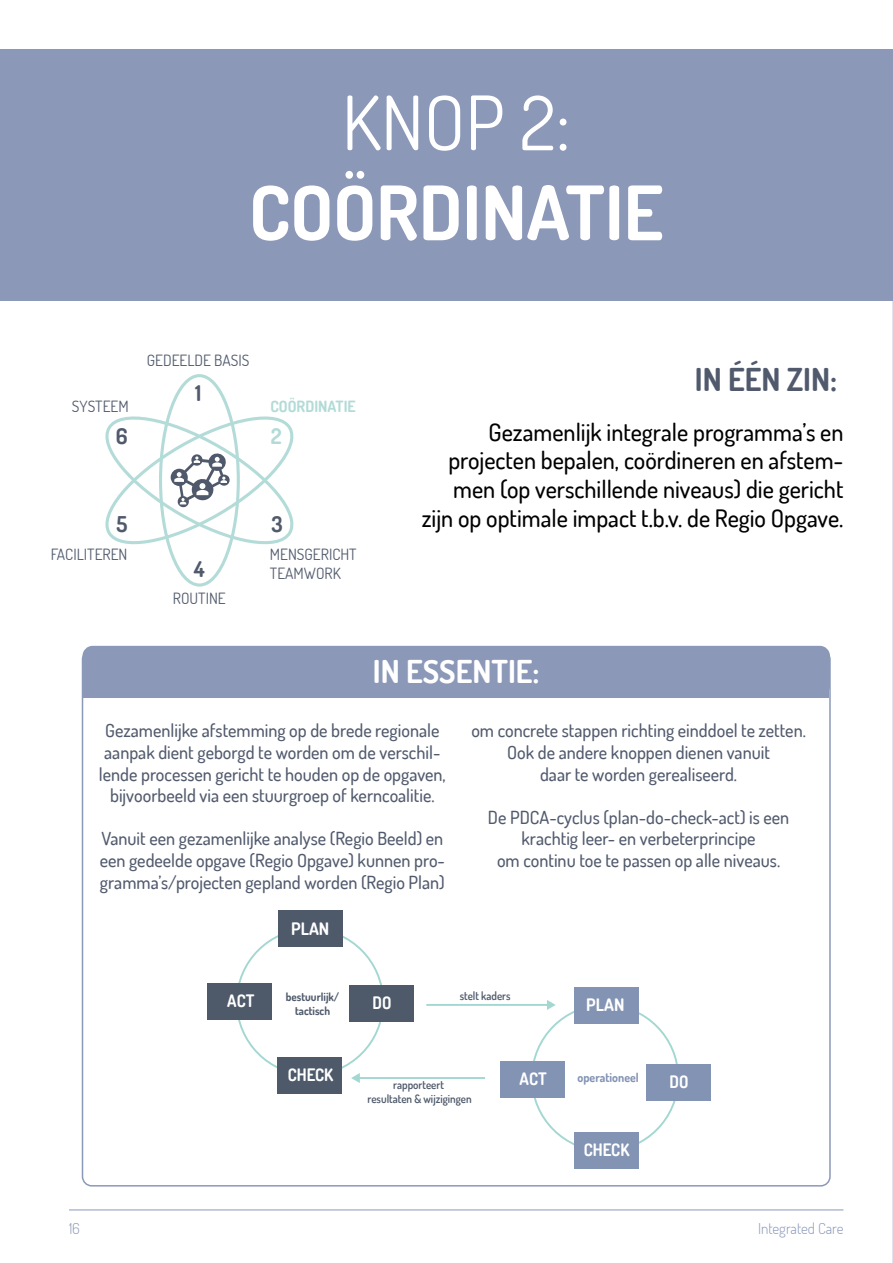
<style>
.page{position:relative;width:893px;height:1263px;background:#fff}
.page>*{position:absolute;margin:0;border:0;box-sizing:border-box;transform-origin:0 0}
.t1{font:700 75px "Dosis";color:#fff}
.t2{font:75px "Dosis";color:#fff}
.t3{font:700 31.5px "Dosis";color:#fff}
.t4{font:700 31.5px "Dosis";color:#515a6d}
.t5{font:500 24px/28.8px "Dosis";color:#000;text-align:right}
.t6{font:700 21.75px "Dosis";color:#515a6c}
.t7{font:700 21.75px "Dosis";color:#b2dbd7}
.t8{font:500 18px/21.6px "Dosis";color:#515a6d;text-align:center}
.t9{font:700 17.25px "Dosis";color:#fff;scale:.96 1}
.t10{font:700 17.25px "Dosis";color:#fff}
.t11{font:15.45px/18.6px "Dosis";color:#515a6c}
.t12{font:700 15.45px "Dosis";color:#b2dbd7}
.t13{font:300 15px "Dosis";color:#8b98b8}
.t14{font:700 12.45px "Dosis";color:#8293b3;scale:.96 1}
.t15{font:600 11.4px/13.8px "Dosis";color:#4e596a;text-align:center;scale:.96 1}
.t16{font:700 11.4px/13.8px "Dosis";color:#4e596a;text-align:center;scale:.96 1}
</style>
<div class="page">
<div style="left:279px;top:910px;width:64px;height:37px;background:#4e596a"></div>
<div style="left:350px;top:985px;width:64px;height:36px;background:#4e596a"></div>
<div style="left:278px;top:1057px;width:64px;height:36px;background:#4e596a"></div>
<div style="left:208px;top:983px;width:64px;height:36px;background:#4e596a"></div>
<div style="left:574px;top:987px;width:64px;height:36px;background:#8293b3"></div>
<div style="left:647px;top:1064px;width:64px;height:37px;background:#8293b3"></div>
<div style="left:574px;top:1132px;width:64px;height:37px;background:#8293b3"></div>
<div style="left:500px;top:1061px;width:64px;height:37px;background:#8293b3"></div>
<hr style="left:426px;top:1004px;width:122px;height:2px;background:#a3d7d2">
<svg style="left:547px;top:1000px;width:9px;height:10px"></svg>
<hr style="left:358px;top:1077px;width:127px;height:2px;background:#a3d7d2">
<svg style="left:351px;top:1073px;width:9px;height:10px"></svg>
<div style="left:82px;top:646px;width:748px;height:50px;background:#8b98b8;border-radius:10px"></div>
<div style="left:83px;top:674px;width:746px;height:24px;background:#8b98b8"></div>
<svg style="left:105px;top:405px;width:189px;height:151px"></svg>
<hr style="left:69px;top:1210px;width:774px;height:1px;background:#8b98b8">
<div style="left:0;top:50px;width:893px;height:251px;background:#8b98b8"></div>
<h1 class="t2" style="left:342px;top:74px;width:230px">KNOP 2:</h1>
<h1 class="t1" style="left:249px;top:164px;width:416px">COÖRDINATIE</h1>
<p class="t11" style="left:72px;top:397px;width:58px">SYSTEEM</p>
<p class="t6" style="left:116px;top:422px;width:13px">6</p>
<p class="t11" style="left:147px;top:351px;width:104px">GEDEELDE BASIS</p>
<p class="t6" style="left:195px;top:379px;width:8px">1</p>
<p class="t12" style="left:270px;top:396px;width:87px">COÖRDINATIE</p>
<p class="t7" style="left:271px;top:422px;width:12px">2</p>
<p class="t6" style="left:117px;top:510px;width:13px">5</p>
<p class="t6" style="left:271px;top:510px;width:13px">3</p>
<h2 class="t4" style="left:695px;top:360px;width:144px">IN ÉÉN ZIN:</h2>
<h3 class="t5" style="left:422px;top:417px;width:423px">Gezamenlijk integrale programma’s en projecten bepalen, coördineren en afstem&shy;men (op verschillende niveaus) die gericht zijn op optimale impact t.b.v. de Regio Opgave.</h3>
<p class="t11" style="left:51px;top:545px;width:78px">FACILITEREN</p>
<p class="t6" style="left:194px;top:554px;width:12px">4</p>
<p class="t11" style="left:270px;top:545px;width:88px">MENSGERICHT<br>TEAMWORK</p>
<p class="t11" style="left:173px;top:589px;width:54px">ROUTINE</p>
<h2 class="t3" style="left:373px;top:651px;width:168px">IN ESSENTIE:</h2>
<p class="t8" style="left:99px;top:720px;width:348px">Gezamenlijke afstemming op de brede regionale aanpak dient geborgd te worden om de verschil&shy;lende processen gericht te houden op de opgaven, bijvoorbeeld via een stuurgroep of kerncoalitie.</p>
<p class="t8" style="left:100px;top:828px;width:347px;text-align:justify">Vanuit een gezamenlijke analyse (Regio Beeld) en een gedeelde opgave (Regio Opgave) kunnen pro&shy;gramma’s/projecten gepland worden (Regio Plan)</p>
<p class="t10" style="left:291px;top:917px;width:40px">PLAN</p>
<p class="t8" style="left:471px;top:720px;width:336px">om concrete stappen richting einddoel te zetten.<br>Ook de andere knoppen dienen vanuit<br>daar te worden gerealiseerd.</p>
<p class="t8" style="left:488px;top:806px;width:303px">De PDCA-cyclus (plan-do-check-act) is een krachtig leer- en verbeterprincipe<br>om continu toe te passen op alle niveaus.</p>
<p class="t15" style="left:460px;top:989px;width:55px">stelt kaders</p>
<p class="t9" style="left:227px;top:989px;width:30px">ACT</p>
<p class="t16" style="left:286px;top:990px;width:57px">bestuurlijk/ tactisch</p>
<p class="t10" style="left:586px;top:993px;width:40px">PLAN</p>
<p class="t9" style="left:372px;top:991px;width:21px">DO</p>
<p class="t9" style="left:288px;top:1063px;width:49px">CHECK</p>
<p class="t15" style="left:368px;top:1078px;width:110px">rapporteert<br>resultaten &amp; wijzigingen</p>
<p class="t9" style="left:520px;top:1068px;width:30px">ACT</p>
<p class="t14" style="left:578px;top:1070px;width:65px">operationeel</p>
<p class="t9" style="left:584px;top:1138px;width:49px">CHECK</p>
<p class="t9" style="left:670px;top:1070px;width:21px">DO</p>
<p class="t13" style="left:69px;top:1219px;width:12px">16</p>
<p class="t13" style="left:758px;top:1219px;width:87px">Integrated Care</p>
</div>
